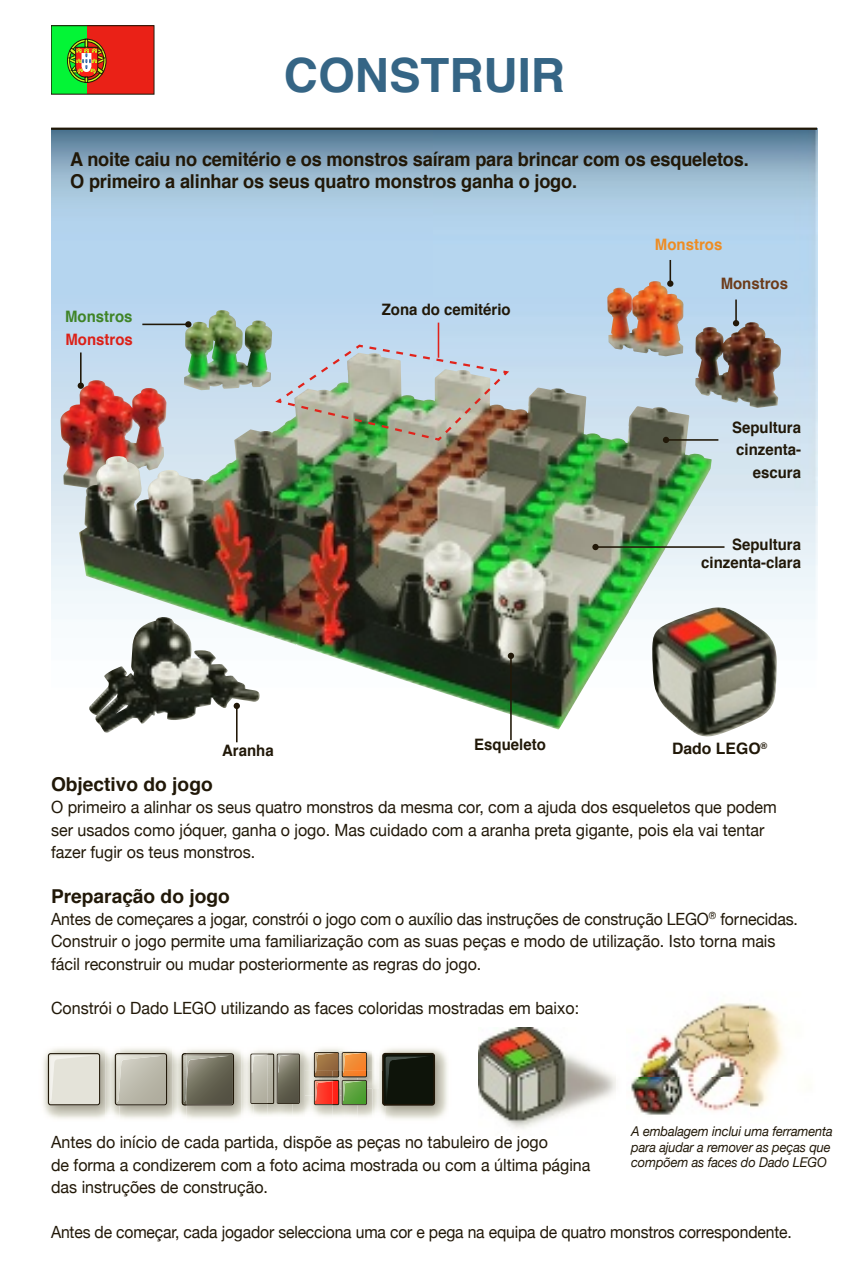
<style>
.page{position:relative;width:849px;height:1276px;background:#fff}
.page>*{position:absolute;margin:0;border:0;box-sizing:border-box;transform-origin:0 0}
.t1{font:700 47.25px "Helvetica";color:#356585}
.t2{font:700 19.12px/22.3px "Helvetica";letter-spacing:-.01em;color:#211808;scale:.95 1}
.t3{font:700 19.12px "Helvetica";letter-spacing:-.01em;color:#211808}
.t4{font:16.88px/22.3px "Helvetica Neue";color:#211808;scale:.95 1}
.t5{font:16.88px/22.3px "Helvetica Neue";color:#211808;scale:.94 1}
.t6{font:16.88px "Helvetica Neue";color:#211808;scale:.93 1}
.t7{font:700 15.75px/22.3px "Helvetica";color:#211808;text-align:right;scale:.95 1}
.t8{font:700 15.75px "Helvetica";color:#211808}
.t9{font:700 15.75px "Helvetica";color:#6c3b19;scale:.95 1}
.t10{font:700 15.75px "Helvetica";color:#ee8c22;scale:.95 1}
.t11{font:700 15.75px "Helvetica";color:#dc2017;scale:.95 1}
.t12{font:700 15.75px "Helvetica";color:#3f8427;scale:.95 1}
.t13{font:italic 13.5px/15.8px "Helvetica Neue";letter-spacing:-.01em;color:#211808;scale:.95 1}
</style>
<div class="page">
<img style="left:51px;top:130px;width:765px;height:613px">
<hr style="left:51px;top:128px;width:765px;height:2px;background:#211808">
<div style="left:51px;top:26px;width:103px;height:68px;background:#ea2117"></div>
<div style="left:51px;top:26px;width:35px;height:68px;background:#03f536"></div>
<svg style="left:67px;top:39px;width:39px;height:44px"></svg>
<img style="left:631px;top:1003px;width:153px;height:112px">
<img style="left:171px;top:297px;width:114px;height:56px">
<img style="left:594px;top:298px;width:200px;height:132px">
<img style="left:79px;top:353px;width:632px;height:376px">
<img style="left:629px;top:585px;width:148px;height:152px">
<img style="left:272px;top:343px;width:239px;height:99px">
<img style="left:89px;top:616px;width:171px;height:117px">
<hr style="left:142px;top:323px;width:46px;height:2px;background:#211808">
<svg style="left:185px;top:321px;width:6px;height:6px"></svg>
<hr style="left:437px;top:323px;width:2px;height:35px;background:#e1231b">
<hr style="left:665px;top:439px;width:53px;height:2px;background:#211808">
<div style="left:662px;top:437px;width:7px;height:6px;background:#211808;border-radius:50%"></div>
<hr style="left:510px;top:656px;width:1px;height:84px;background:#211808">
<div style="left:507px;top:653px;width:7px;height:6px;background:#211808;border-radius:50%"></div>
<hr style="left:595px;top:546px;width:129px;height:2px;background:#211808">
<svg style="left:592px;top:544px;width:6px;height:6px"></svg>
<svg style="left:735px;top:299px;width:1px;height:21px"></svg>
<div style="left:732px;top:320px;width:7px;height:6px;background:#211808;border-radius:50%"></div>
<hr style="left:669px;top:260px;width:2px;height:24px;background:#211808">
<div style="left:667px;top:280px;width:6px;height:7px;background:#211808;border-radius:50%"></div>
<hr style="left:80px;top:352px;width:2px;height:34px;background:#211808">
<div style="left:78px;top:382px;width:6px;height:7px;background:#211808;border-radius:50%"></div>
<hr style="left:236px;top:706px;width:1px;height:36px;background:#211808">
<div style="left:233px;top:703px;width:7px;height:6px;background:#211808;border-radius:50%"></div>
<img style="left:43px;top:1048px;width:62px;height:71px">
<svg style="left:48px;top:1053px;width:52px;height:52px;background:#d7d5cb"></svg>
<img style="left:186px;top:1049px;width:55px;height:70px">
<svg style="left:186px;top:1053px;width:48px;height:52px"></svg>
<img style="left:186px;top:1056px;width:43px;height:33px">
<img style="left:119px;top:1048px;width:53px;height:71px">
<img style="left:105px;top:1050px;width:14px;height:67px">
<img style="left:172px;top:1051px;width:14px;height:66px">
<img style="left:182px;top:1053px;width:4px;height:52px">
<img style="left:184px;top:1056px;width:2px;height:45px">
<svg style="left:115px;top:1053px;width:52px;height:52px;background:#b5b3a6"></svg>
<img style="left:378px;top:1048px;width:70px;height:71px">
<svg style="left:382px;top:1053px;width:53px;height:52px;background:#13180e"></svg>
<img style="left:241px;top:1050px;width:27px;height:66px">
<img style="left:292px;top:1050px;width:22px;height:66px">
<svg style="left:250px;top:1053px;width:50px;height:51px;background:#939082"></svg>
<img style="left:305px;top:1048px;width:38px;height:23px">
<img style="left:305px;top:1105px;width:27px;height:12px">
<img style="left:305px;top:1071px;width:9px;height:24px">
<img style="left:339px;top:1050px;width:39px;height:38px">
<img style="left:357px;top:1088px;width:15px;height:29px">
<img style="left:372px;top:1071px;width:13px;height:48px">
<img style="left:382px;top:1071px;width:3px;height:34px">
<img style="left:332px;top:1105px;width:25px;height:12px">
<svg style="left:314px;top:1052px;width:53px;height:53px;background:#ab7646"></svg>
<img style="left:343px;top:1081px;width:3px;height:19px">
<img style="left:478px;top:1027px;width:138px;height:102px">
<h1 class="t1" style="left:284px;top:55px;width:282px">CONSTRUIR</h1>
<p class="t2" style="left:70px;top:150px;width:715px">A noite caiu no cemitério e os monstros saíram para brincar com os esqueletos.<br>O primeiro a alinhar os seus quatro monstros ganha o jogo.</p>
<p class="t10" style="left:654px;top:238px;width:72px">Monstros</p>
<p class="t12" style="left:65px;top:310px;width:72px">Monstros</p>
<p class="t11" style="left:65px;top:333px;width:72px">Monstros</p>
<p class="t7" style="left:381px;top:299px;width:137px">Zona do cemitério</p>
<p class="t7" style="left:222px;top:740px;width:56px">Aranha</p>
<p class="t7" style="left:474px;top:734px;width:77px">Esqueleto</p>
<p class="t9" style="left:720px;top:277px;width:72px">Monstros</p>
<p class="t7" style="left:731px;top:418px;width:74px">Sepultura cinzenta&shy;escura</p>
<p class="t7" style="left:701px;top:536px;width:107px;line-height:18px">Sepultura cinzenta-clara</p>
<p class="t8" style="left:672px;top:741px;width:97px">Dado LEGO<sup>®</sup></p>
<p class="t3" style="left:51px;top:776px;width:163px">Objectivo do jogo</p>
<p class="t4" style="left:51px;top:796px;width:765px">O primeiro a alinhar os seus quatro monstros da mesma cor, com a ajuda dos esqueletos que podem ser usados como jóquer, ganha o jogo. Mas cuidado com a aranha preta gigante, pois ela vai tentar fazer fugir os teus monstros.</p>
<p class="t3" style="left:51px;top:888px;width:180px">Preparação do jogo</p>
<p class="t5" style="left:51px;top:907px;width:795px">Antes de começares a jogar, constrói o jogo com o auxílio das instruções de construção LEGO<sup>®</sup> fornecidas.<br>Construir o jogo permite uma familiarização com as suas peças e modo de utilização. Isto torna mais fácil reconstruir ou mudar posteriormente as regras do jogo.</p>
<p class="t4" style="left:51px;top:997px;width:557px">Constrói o Dado LEGO utilizando as faces coloridas mostradas em baixo:</p>
<p class="t13" style="left:631px;top:1123px;width:213px">A embalagem inclui uma ferramenta para ajudar a remover as peças que compõem as faces do Dado LEGO</p>
<p class="t4" style="left:51px;top:1131px;width:569px">Antes do início de cada partida, dispõe as peças no tabuleiro de jogo<br>de forma a condizerem com a foto acima mostrada ou com a última página das instruções de construção.</p>
<p class="t6" style="left:51px;top:1221px;width:797px">Antes de começar, cada jogador selecciona uma cor e pega na equipa de quatro monstros correspondente.</p>
</div>
